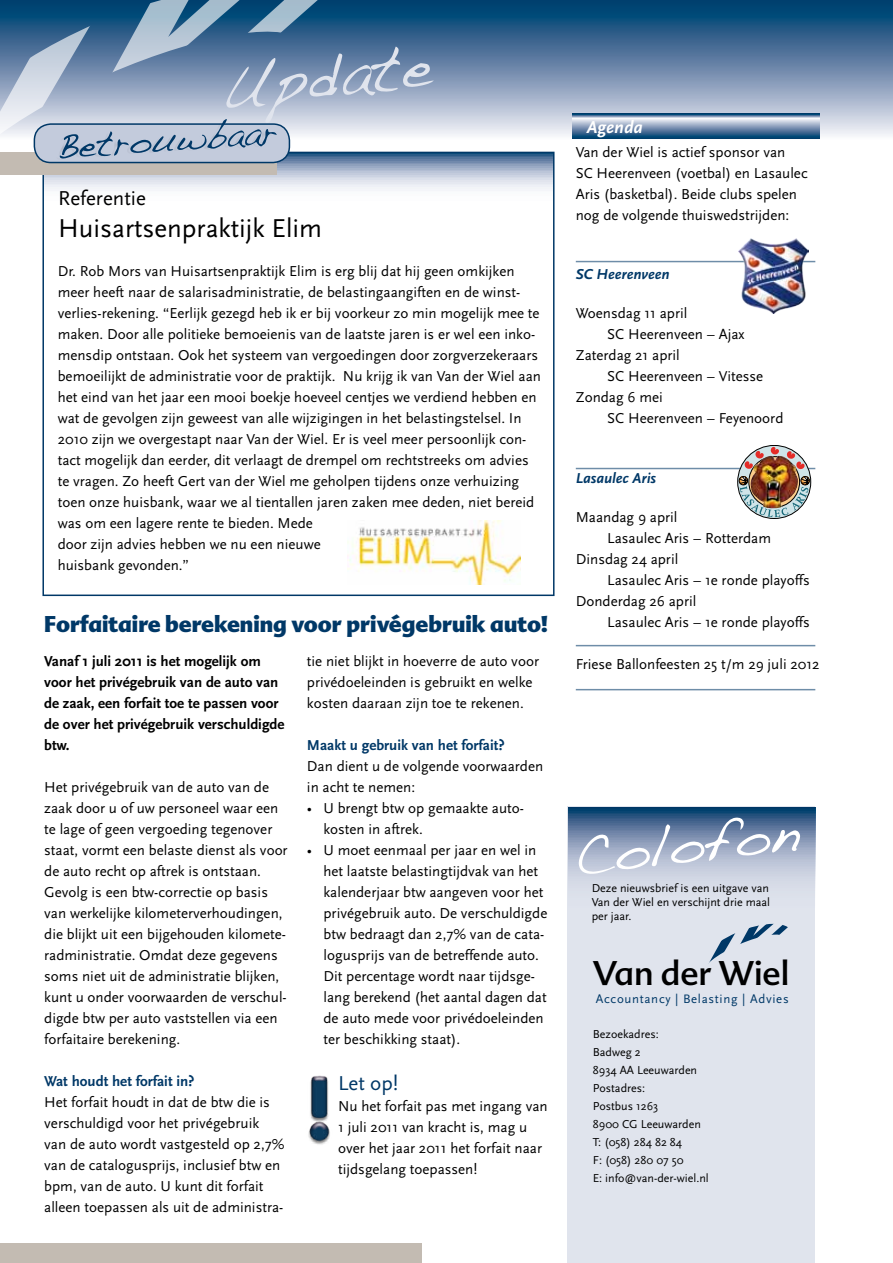
<style>
.page{position:relative;width:893px;height:1263px;background:#fff}
.page>*{position:absolute;margin:0;border:0;box-sizing:border-box;transform-origin:0 0}
.t1{font:64.65px "Handwriting Dakota";color:#e0e4ed}
.t2{font:57.3px "Handwriting Dakota";color:#fff}
.t3{font:32.55px "Advert";color:#000}
.t4{font:27px "Scala Sans";color:#000}
.t5{font:900 21.75px "Advert";color:#003867}
.t6{font:21px "Scala Sans";color:#000}
.t7{font:21px "Scala Sans";color:#003867}
.t8{font:italic 700 18px "Scala Sans";color:#fff}
.t9{font:15px/21px "Scala Sans";color:#000}
.t10{font:700 15px/21px "Scala Sans";color:#000}
.t11{font:700 15px "Scala Sans";color:#003867}
.t12{font:italic 700 15px "Scala Sans";color:#003867}
.t13{font:12.75px "Scala Sans";letter-spacing:.055em;color:#003867}
.t14{font:12px/18px "Scala Sans";color:#000;text-align:justify}
</style>
<div class="page">
<div style="left:0;top:0;width:893px;height:140px;background:linear-gradient(to bottom,#003066,#f6eff7)"></div>
<svg style="left:750px;top:61px;width:143px;height:425px"></svg>
<div style="left:0;top:1243px;width:421px;height:20px;background:#c3bbb2"></div>
<svg style="left:567px;top:806px;width:248px;height:457px;background:#d0d6e3"></svg>
<svg style="left:703px;top:924px;width:93px;height:50px;background:#c8d2df"></svg>
<svg style="left:0;top:0;width:351px;height:152px;background:#7d99b5"></svg>
<svg style="left:45px;top:155px;width:506px;height:416px"></svg>
<div style="left:42px;top:152px;width:512px;height:444px;border:2px solid #003867"></div>
<div style="left:0;top:152px;width:276px;height:22px;background:#c3bbb2"></div>
<div style="left:34px;top:124px;width:255px;height:39px;background:#c3cbdc;border-radius:16px"></div>
<div style="left:34px;top:123px;width:256px;height:40px;border:2px solid #003867;border-radius:16px"></div>
<svg style="left:56px;top:119px;width:221px;height:40px"></svg>
<hr style="left:576px;top:261px;width:239px;height:1px;background:#003867">
<hr style="left:576px;top:468px;width:239px;height:1px;background:#003867">
<hr style="left:576px;top:645px;width:239px;height:1px;background:#003867">
<hr style="left:576px;top:689px;width:239px;height:1px;background:#003867">
<svg style="left:573px;top:113px;width:247px;height:26px;background:#6d8cac"></svg>
<img style="left:348px;top:520px;width:172px;height:65px">
<img style="left:308px;top:1075px;width:22px;height:70px">
<img style="left:739px;top:239px;width:70px;height:74px">
<img style="left:737px;top:445px;width:74px;height:74px">
<h1 class="t1" style="left:215px;top:50px;width:215px;rotate:-7deg">Update</h1>
<h3 class="t6" style="left:58px;top:187px;width:89px">Referentie</h3>
<h3 class="t4" style="left:58px;top:213px;width:265px">Huisartsenpraktijk Elim</h3>
<p class="t9" style="left:58px;top:261px;width:485px">Dr. Rob Mors van Huisartsenpraktijk Elim is erg blij dat hij geen omkijken meer heeft naar de salarisadministratie, de belastingaangiften en de winst&shy;verlies-rekening. “Eerlijk gezegd heb ik er bij voorkeur zo min mogelijk mee te maken. Door alle politieke bemoeienis van de laatste jaren is er wel een inko&shy;mensdip ontstaan. Ook het systeem van vergoedingen door zorgverzekeraars bemoeilijkt de administratie voor de praktijk. Nu krijg ik van Van der Wiel aan het eind van het jaar een mooi boekje hoeveel centjes we verdiend hebben en wat de gevolgen zijn geweest van alle wijzigingen in het belastingstelsel. In 2010 zijn we overgestapt naar Van der Wiel. Er is veel meer persoonlijk con&shy;tact mogelijk dan eerder, dit verlaagt de drempel om rechtstreeks om advies te vragen. Zo heeft Gert van der Wiel me geholpen tijdens onze verhuizing toen onze huisbank, waar we al tientallen jaren zaken mee deden, niet bereid was om een lagere rente te bieden. Mede<br>door zijn advies hebben we nu een nieuwe<br>huisbank gevonden.”</p>
<h3 class="t5" style="left:44px;top:609px;width:505px">Forfaitaire berekening voor privégebruik auto!</h3>
<p class="t10" style="left:44px;top:651px;width:242px">Vanaf 1 juli 2011 is het mogelijk om voor het privégebruik van de auto van de zaak, een forfait toe te passen voor de over het privégebruik verschuldigde btw.</p>
<p class="t9" style="left:44px;top:777px;width:245px">Het privégebruik van de auto van de zaak door u of uw personeel waar een te lage of geen vergoeding tegenover staat, vormt een belaste dienst als voor de auto recht op aftrek is ontstaan.<br>Gevolg is een btw-correctie op basis van werkelijke kilometerverhoudingen, die blijkt uit een bijgehouden kilomete&shy;radministratie. Omdat deze gegevens soms niet uit de administratie blijken, kunt u onder voorwaarden de verschul&shy;digde btw per auto vaststellen via een forfaitaire berekening.</p>
<p class="t11" style="left:44px;top:1073px;width:152px">Wat houdt het forfait in?</p>
<p class="t9" style="left:44px;top:1092px;width:242px">Het forfait houdt in dat de btw die is verschuldigd voor het privégebruik van de auto wordt vastgesteld op 2,7% van de catalogusprijs, inclusief btw en bpm, van de auto. U kunt dit forfait alleen toepassen als uit de administra-</p>
<p class="t9" style="left:307px;top:651px;width:234px">tie niet blijkt in hoeverre de auto voor privédoeleinden is gebruikt en welke kosten daaraan zijn toe te rekenen.</p>
<p class="t11" style="left:307px;top:737px;width:199px">Maakt u gebruik van het forfait?</p>
<p class="t9" style="left:307px;top:756px;width:238px">Dan dient u de volgende voorwaarden in acht te nemen:</p>
<p class="t9" style="left:323px;top:798px;width:202px;text-indent:-16px">• U brengt btw op gemaakte auto&shy;kosten in aftrek.</p>
<p class="t9" style="left:323px;top:840px;width:225px;text-indent:-16px">• U moet eenmaal per jaar en wel in het laatste belastingtijdvak van het kalenderjaar btw aangeven voor het privégebruik auto. De verschuldigde btw bedraagt dan 2,7% van de cata&shy;logusprijs van de betreffende auto.<br>Dit percentage wordt naar tijdsge&shy;lang berekend (het aantal dagen dat de auto mede voor privédoeleinden ter beschikking staat).</p>
<h3 class="t7" style="left:338px;top:1072px;width:62px">Let op!</h3>
<p class="t9" style="left:338px;top:1096px;width:211px">Nu het forfait pas met ingang van<br>1 juli 2011 van kracht is, mag u over het jaar 2011 het forfait naar tijdsgelang toepassen!</p>
<p class="t8" style="left:587px;top:118px;width:57px">Agenda</p>
<p class="t9" style="left:576px;top:142px;width:233px">Van der Wiel is actief sponsor van<br>SC Heerenveen (voetbal) en Lasaulec Aris (basketbal). Beide clubs spelen nog de volgende thuiswedstrijden:</p>
<p class="t12" style="left:576px;top:266px;width:95px">SC Heerenveen</p>
<p class="t9" style="left:576px;top:303px;width:113px">Woensdag 11 april</p>
<p class="t9" style="left:607px;top:324px;width:139px">SC Heerenveen – Ajax</p>
<p class="t9" style="left:576px;top:345px;width:106px">Zaterdag 21 april</p>
<p class="t9" style="left:607px;top:366px;width:157px">SC Heerenveen – Vitesse</p>
<p class="t9" style="left:576px;top:387px;width:89px">Zondag 6 mei</p>
<p class="t9" style="left:607px;top:408px;width:178px">SC Heerenveen – Feyenoord</p>
<p class="t12" style="left:576px;top:470px;width:82px">Lasaulec Aris</p>
<p class="t9" style="left:576px;top:507px;width:103px">Maandag 9 april</p>
<p class="t9" style="left:607px;top:528px;width:165px">Lasaulec Aris – Rotterdam</p>
<p class="t9" style="left:576px;top:549px;width:104px">Dinsdag 24 april</p>
<p class="t9" style="left:607px;top:570px;width:204px">Lasaulec Aris – 1e ronde playoffs</p>
<p class="t9" style="left:576px;top:591px;width:122px">Donderdag 26 april</p>
<p class="t9" style="left:607px;top:612px;width:204px">Lasaulec Aris – 1e ronde playoffs</p>
<p class="t9" style="left:576px;top:654px;width:245px">Friese Ballonfeesten 25 t/m 29 juli 2012</p>
<h2 class="t2" style="left:569px;top:823px;width:228px;rotate:-7deg">Colofon</h2>
<p class="t14" style="left:592px;top:881px;width:180px;line-height:14.4px">Deze nieuwsbrief is een uitgave van Van der Wiel en verschijnt drie maal per jaar.</p>
<h3 class="t3" style="left:593px;top:953px;width:198px">Van der Wiel</h3>
<p class="t13" style="left:596px;top:992px;width:194px">Accountancy | Belasting | Advies</p>
<p class="t14" style="left:593px;top:1025px;width:118px;text-align:left">Bezoekadres:<br>Badweg 2<br>8934 AA Leeuwarden<br>Postadres:<br>Postbus 1263<br>8900 CG Leeuwarden<br>T: (058) 284 82 84<br>F: (058) 280 07 50<br>E: info@van-der-wiel.nl</p>
</div>
